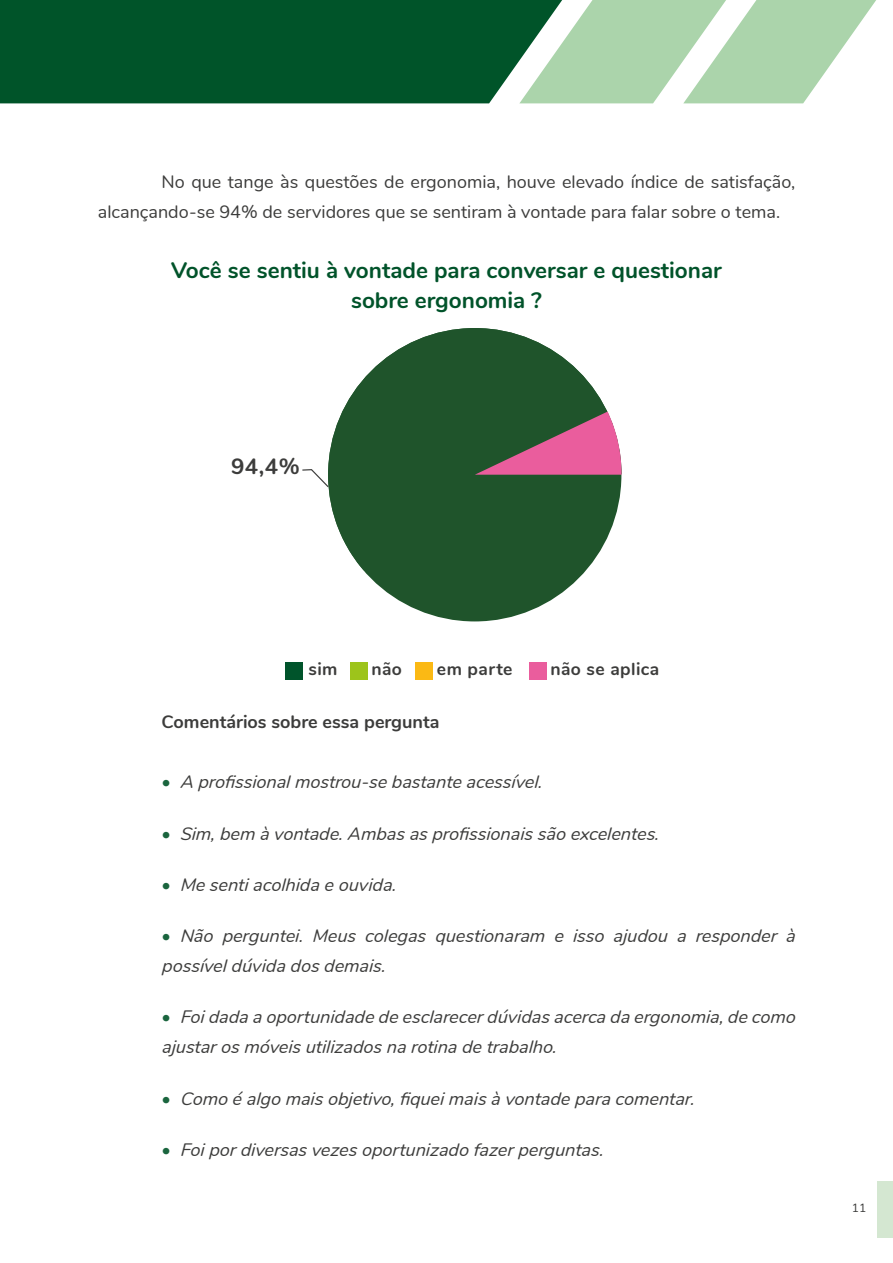
<style>
.page{position:relative;width:893px;height:1263px;background:#fff}
.page>*{position:absolute;margin:0;border:0;box-sizing:border-box;transform-origin:0 0}
.t1{font:700 22.5px/30px "Nunito";color:#01532a;text-align:center}
.t2{font:700 22.2px "Nunito";color:#3c3c3b}
.t3{font:italic 18px/30px "Nunito";color:#3c3c3b}
.t4{font:18px/30px "Nunito";color:#3c3c3b}
.t5{font:700 18px "Nunito";color:#3c3c3b}
.t6{font:700 17.4px "Nunito";letter-spacing:.025em;color:#3c3c3b}
.t7{font:12px "Nunito";color:#3c3c3b}
.s1{font-style:normal;color:#1a653e}
</style>
<div class="page">
<div style="left:877px;top:1181px;width:16px;height:56px;background:#d4e7d1"></div>
<div style="left:0;top:0;width:519px;height:103px;background:#005429"></div>
<svg style="left:519px;top:0;width:357px;height:103px"></svg>
<svg style="left:302px;top:469px;width:26px;height:18px"></svg>
<div style="left:328px;top:328px;width:293px;height:293px;background:#1f542b;border-radius:50%"></div>
<svg style="left:475px;top:412px;width:147px;height:125px"></svg>
<div style="left:285px;top:662px;width:17px;height:18px;background:#00542b"></div>
<div style="left:350px;top:662px;width:18px;height:18px;background:#9dc41b"></div>
<div style="left:415px;top:662px;width:17px;height:18px;background:#fbb914"></div>
<div style="left:529px;top:662px;width:17px;height:18px;background:#ea5d9d"></div>
<p class="t4" style="left:98px;top:166px;width:699px;text-indent:64px">No que tange às questões de ergonomia, houve elevado índice de satisfação, alcançando-se 94% de servidores que se sentiram à vontade para falar sobre o tema.</p>
<p class="t1" style="left:171px;top:254px;width:552px">Você se sentiu à vontade para conversar e questionar sobre ergonomia ?</p>
<p class="t2" style="left:231px;top:450px;width:70px">94,4%</p>
<p class="t6" style="left:308px;top:656px;width:31px">sim</p>
<p class="t6" style="left:371px;top:656px;width:32px">não</p>
<p class="t6" style="left:437px;top:656px;width:77px">em parte</p>
<p class="t6" style="left:550px;top:656px;width:111px">não se aplica</p>
<p class="t5" style="left:162px;top:709px;width:279px">Comentários sobre essa pergunta</p>
<p class="t3" style="left:162px;top:766px;width:386px"><span class="s1">•</span> A profissionalmostrou-se bastante acessível.</p>
<p class="t3" style="left:162px;top:817px;width:503px"><span class="s1">•</span> Sim,bem à vontade.Ambas as profissionais são excelentes.</p>
<p class="t3" style="left:162px;top:869px;width:240px"><span class="s1">•</span> Me sentiacolhida e ouvida.</p>
<p class="t3" style="left:162px;top:920px;width:639px"><span class="s1">•</span> Não perguntei. Meus colegas questionaram e isso ajudou a responder à possíveldúvida dos demais.</p>
<p class="t3" style="left:162px;top:1001px;width:639px"><span class="s1">•</span> Foidada a oportunidade de esclarecerdúvidas acerca da ergonomia,de como ajustaros móveis utilizados na rotina de trabalho.</p>
<p class="t3" style="left:162px;top:1082px;width:539px"><span class="s1">•</span> Como é algo mais objetivo,fiqueimais à vontade para comentar.</p>
<p class="t3" style="left:162px;top:1134px;width:447px"><span class="s1">•</span> Foipordiversas vezes oportunizado fazerperguntas.</p>
<p class="t7" style="left:852px;top:1199px;width:16px">11</p>
</div>
